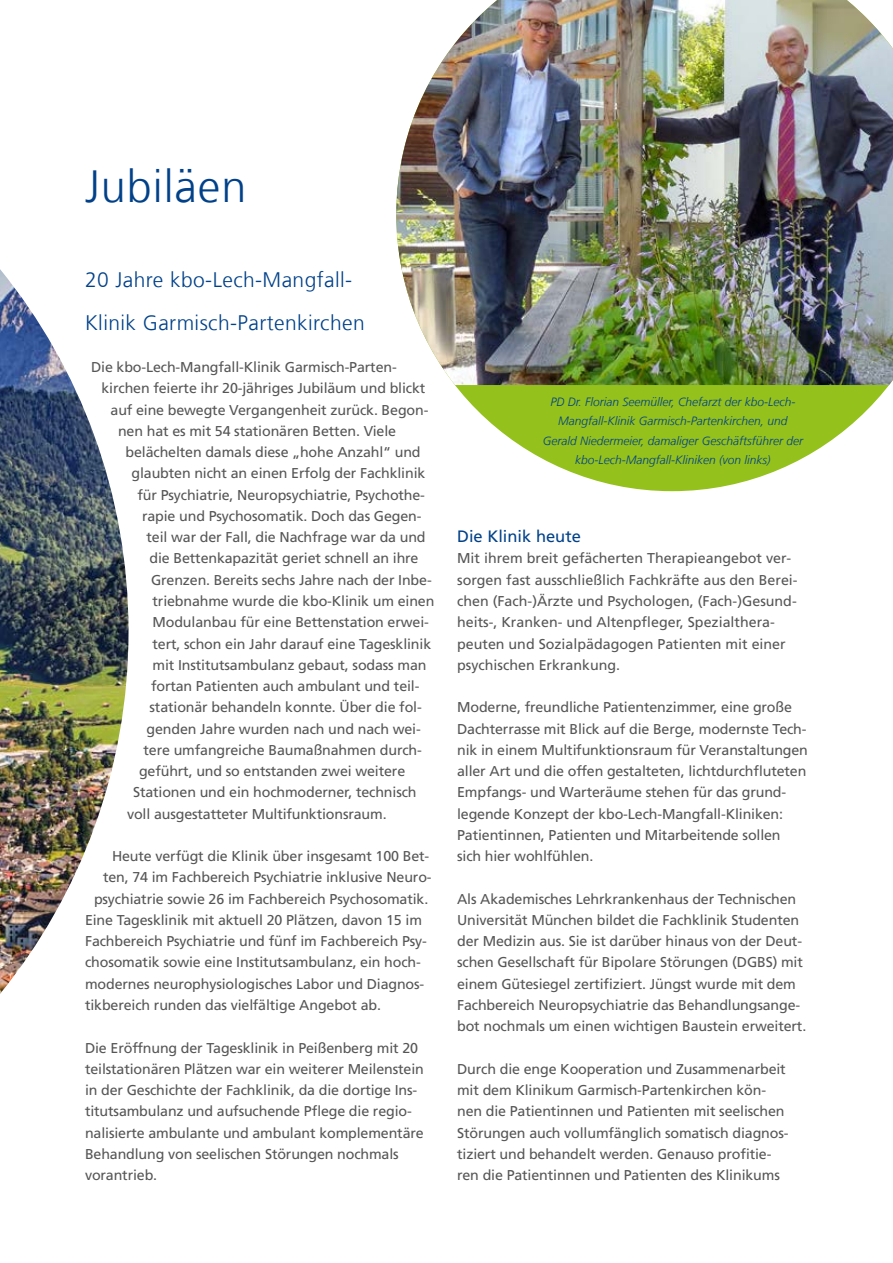
<style>
.page{position:relative;width:893px;height:1263px;background:#fff}
.page>*{position:absolute;margin:0;border:0;box-sizing:border-box;transform-origin:0 0}
.t1{font:300 45px "Frutiger LT Com";letter-spacing:.02em;color:#004189}
.t2{font:300 21px/42.5px "Frutiger LT Com";letter-spacing:.02em;color:#004189}
.t3{font:16.5px "Frutiger LT Com";color:#004189}
.t4{font:14.25px/21.3px "Frutiger LT Com";letter-spacing:-.01em;color:#565656}
.t5{font:italic 300 12px/19.5px "Frutiger LT Com";color:#004189;text-align:center}
</style>
<div class="page">
<img style="left:0;top:269px;width:129px;height:725px">
<svg style="left:455px;top:385px;width:434px;height:106px;fill:#94c11c"></svg>
<img style="left:396px;top:0;width:497px;height:385px">
<h1 class="t1" style="left:85px;top:160px;width:163px">Jubiläen</h1>
<h2 class="t2" style="left:85px;top:259px;width:281px">20 Jahre kbo-Lech-Mangfall-<br>Klinik Garmisch-Partenkirchen</h2>
<p class="t4" style="left:91px;top:357px;width:307px">Die kbo-Lech-Mangfall-Klinik Garmisch-Parten-</p>
<p class="t4" style="left:102px;top:378px;width:325px">kirchen feierte ihr 20-jähriges Jubiläum und blickt</p>
<p class="t4" style="left:111px;top:399px;width:319px">auf eine bewegte Vergangenheit zurück. Begon-</p>
<p class="t4" style="left:118px;top:420px;width:280px">nen hat es mit 54 stationären Betten. Viele</p>
<p class="t4" style="left:126px;top:442px;width:297px">belächelten damals diese „hohe Anzahl“ und</p>
<p class="t4" style="left:132px;top:463px;width:295px">glaubten nicht an einen Erfolg der Fachklinik</p>
<p class="t4" style="left:138px;top:484px;width:289px">für Psychiatrie, Neuropsychiatrie, Psychothe-</p>
<p class="t4" style="left:142px;top:505px;width:281px">rapie und Psychosomatik. Doch das Gegen-</p>
<p class="t4" style="left:147px;top:527px;width:281px">teil war der Fall, die Nachfrage war da und</p>
<p class="t4" style="left:150px;top:548px;width:270px">die Bettenkapazität geriet schnell an ihre</p>
<p class="t4" style="left:151px;top:569px;width:282px">Grenzen. Bereits sechs Jahre nach der Inbe-</p>
<p class="t4" style="left:153px;top:590px;width:283px">triebnahme wurde die kbo-Klinik um einen</p>
<p class="t4" style="left:153px;top:612px;width:278px">Modulanbau für eine Bettenstation erwei-</p>
<p class="t4" style="left:153px;top:633px;width:280px">tert, schon ein Jahr darauf eine Tagesklinik</p>
<p class="t4" style="left:153px;top:654px;width:275px">mit Institutsambulanz gebaut, sodass man</p>
<p class="t4" style="left:151px;top:675px;width:270px">fortan Patienten auch ambulant und teil-</p>
<p class="t4" style="left:150px;top:697px;width:274px">stationär behandeln konnte. Über die fol-</p>
<p class="t4" style="left:147px;top:718px;width:276px">genden Jahre wurden nach und nach wei-</p>
<p class="t4" style="left:144px;top:739px;width:280px">tere umfangreiche Baumaßnahmen durch-</p>
<p class="t4" style="left:139px;top:760px;width:268px">geführt, und so entstanden zwei weitere</p>
<p class="t4" style="left:133px;top:782px;width:285px">Stationen und ein hochmoderner, technisch</p>
<p class="t4" style="left:127px;top:803px;width:261px">voll ausgestatteter Multifunktionsraum.</p>
<p class="t4" style="left:112px;top:846px;width:319px">Heute verfügt die Klinik über insgesamt 100 Bet-</p>
<p class="t4" style="left:103px;top:867px;width:330px">ten, 74 im Fachbereich Psychiatrie inklusive Neuro-</p>
<p class="t4" style="left:94px;top:888px;width:336px">psychiatrie sowie 26 im Fachbereich Psychosomatik.</p>
<p class="t4" style="left:85px;top:909px;width:339px">Eine Tagesklinik mit aktuell 20 Plätzen, davon 15 im</p>
<p class="t4" style="left:85px;top:931px;width:343px">Fachbereich Psychiatrie und fünf im Fachbereich Psy-</p>
<p class="t4" style="left:85px;top:952px;width:337px">chosomatik sowie eine Institutsambulanz, ein hoch-</p>
<p class="t4" style="left:85px;top:973px;width:341px">modernes neurophysiologisches Labor und Diagnos-</p>
<p class="t4" style="left:85px;top:994px;width:297px">tikbereich runden das vielfältige Angebot ab.</p>
<p class="t4" style="left:85px;top:1037px;width:340px">Die Eröffnung der Tagesklinik in Peißenberg mit 20 teilstationären Plätzen war ein weiterer Meilenstein in der Geschichte der Fachklinik, da die dortige Ins&shy;titutsambulanz und aufsuchende Pflege die regio&shy;nalisierte ambulante und ambulant komplementäre Behandlung von seelischen Störungen nochmals vorantrieb.</p>
<p class="t5" style="left:543px;top:392px;width:262px">PD Dr. Florian Seemüller, Chefarzt der kbo-Lech-Mangfall-Klinik Garmisch-Partenkirchen, und Gerald Niedermeier, damaliger Geschäftsführer der kbo-Lech-Mangfall-Kliniken (von links)</p>
<p class="t3" style="left:457px;top:527px;width:125px">Die Klinik heute</p>
<p class="t4" style="left:457px;top:548px;width:342px">Mit ihrem breit gefächerten Therapieangebot ver&shy;sorgen fast ausschließlich Fachkräfte aus den Berei&shy;chen (Fach-)Ärzte und Psychologen, (Fach-)Gesund&shy;heits-, Kranken- und Altenpfleger, Spezialthera&shy;peuten und Sozialpädagogen Patienten mit einer psychischen Erkrankung.</p>
<p class="t4" style="left:457px;top:697px;width:352px">Moderne, freundliche Patientenzimmer, eine große Dachterrasse mit Blick auf die Berge, modernste Tech&shy;nik in einem Multifunktionsraum für Veranstaltungen aller Art und die offen gestalteten, lichtdurchfluteten Empfangs- und Warteräume stehen für das grund&shy;legende Konzept der kbo-Lech-Mangfall-Kliniken:<br>Patientinnen, Patienten und Mitarbeitende sollen sich hier wohlfühlen.</p>
<p class="t4" style="left:457px;top:888px;width:351px">Als Akademisches Lehrkrankenhaus der Technischen Universität München bildet die Fachklinik Studenten der Medizin aus. Sie ist darüber hinaus von der Deut&shy;schen Gesellschaft für Bipolare Störungen (DGBS) mit einem Gütesiegel zertifiziert. Jüngst wurde mit dem Fachbereich Neuropsychiatrie das Behandlungsange&shy;bot nochmals um einen wichtigen Baustein erweitert.</p>
<p class="t4" style="left:457px;top:1058px;width:333px">Durch die enge Kooperation und Zusammenarbeit mit dem Klinikum Garmisch-Partenkirchen kön&shy;nen die Patientinnen und Patienten mit seelischen Störungen auch vollumfänglich somatisch diagnos&shy;tiziert und behandelt werden. Genauso profitie&shy;ren die Patientinnen und Patienten des Klinikums</p>
</div>
